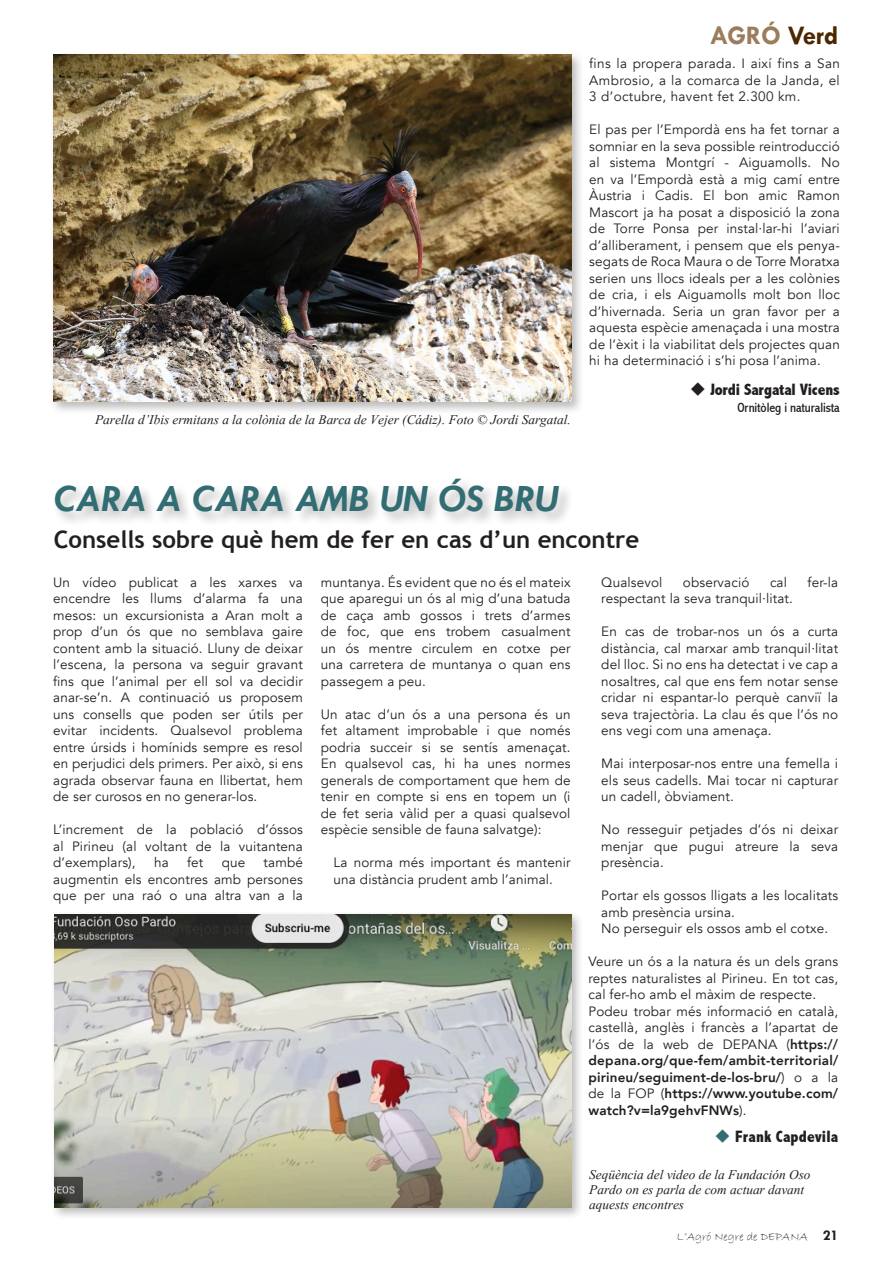
<style>
.page{position:relative;width:893px;height:1263px;background:#fff}
.page>*{position:absolute;margin:0;border:0;box-sizing:border-box;transform-origin:0 0}
.firma_foto{font:italic 700 39px "Tw Cen";color:#326d73}
.t1{font:700 27px "Tw Cen";letter-spacing:-.01em;color:#9b7c5b}
.Heading_1{font:700 24px "Trebuchet MS";color:#231f20}
.firma_foto-2{font:16.5px/15px "Vijaya";color:#231f20}
.firma_foto-3{font:800 condensed 16.5px "Abadi";color:#231f20}
.firma_foto-4{font:13.5px/16.5px "Avenir";letter-spacing:.01em;color:#231f20;text-align:justify}
.firma_foto-5{font:800 13.5px/16.5px "Avenir";letter-spacing:.01em;color:#231f20;text-align:justify}
.firma_foto-6{font:condensed 13.5px "Abadi";letter-spacing:-.01em;color:#231f20}
.t2{font:12px "Bradley Hand ITC";color:#231f20}
.s1{color:#4b2600}
.s2{font-weight:400}
.s3{color:#326d73}
.s4{font-family:"Tw Cen";font-weight:700;font-size:15px}
</style>
<div class="page">
<div style="left:50px;top:910px;width:534px;height:310px;background:#231f20;opacity:.3"></div>
<img style="left:54px;top:914px;width:517px;height:294px">
<div style="left:49px;top:51px;width:535px;height:364px;background:#231f20;opacity:.3"></div>
<img style="left:53px;top:55px;width:518px;height:347px">
<div style="left:52px;top:476px;width:522px;height:51px;background:#231f20;opacity:.3"></div>
<p class="firma_foto-2" style="left:95px;top:410px;width:477px">Parella d’Ibis ermitans a la colònia de la Barca de Vejer (Cádiz). Foto © Jordi Sargatal.</p>
<p class="t1" style="left:710px;top:19px;width:130px">AGRÓ <span class="s1">Verd</span></p>
<p class="firma_foto-4" style="left:589px;top:55px;width:252px">fins la propera parada. I així fins a San Ambrosio, a la comarca de la Janda, el 3 d’octubre, havent fet 2.300 km.</p>
<p class="firma_foto-4" style="left:589px;top:121px;width:252px">El pas per l’Empordà ens ha fet tornar a somniar en la seva possible reintroducció al sistema Montgrí - Aiguamolls. No en va l’Empordà està a mig camí entre Àustria i Cadis. El bon amic Ramon Mascort ja ha posat a disposició la zona de Torre Ponsa per instal·lar-hi l’aviari d’alliberament, i pensem que els penya&shy;segats de Roca Maura o de Torre Moratxa serien uns llocs ideals per a les colònies de cria, i els Aiguamolls molt bon lloc d’hivernada. Seria un gran favor per a aquesta espècie amenaçada i una mostra de l’èxit i la viabilitat dels projectes quan hi ha determinació i s’hi posa l’anima.</p>
<p class="firma_foto-3" style="left:690px;top:380px;width:151px">◆ Jordi Sargatal Vicens</p>
<p class="firma_foto-6" style="left:737px;top:399px;width:104px">Ornitòleg i naturalista</p>
<p class="firma_foto" style="left:54px;top:476px;width:506px">CARA A CARA AMB UN ÓS BRU</p>
<p class="Heading_1" style="left:54px;top:525px;width:587px">Consells sobre què hem de fer en cas d’un encontre</p>
<p class="firma_foto-4" style="left:53px;top:574px;width:251px">Un vídeo publicat a les xarxes va encendre les llums d’alarma fa una mesos: un excursionista a Aran molt a prop d’un ós que no semblava gaire content amb la situació. Lluny de deixar l’escena, la persona va seguir gravant fins que l’animal per ell sol va decidir anar-se’n. A continuació us proposem uns consells que poden ser útils per evitar incidents. Qualsevol problema entre úrsids i homínids sempre es resol en perjudici dels primers. Per això, si ens agrada observar fauna en llibertat, hem de ser curosos en no generar-los.</p>
<p class="firma_foto-4" style="left:53px;top:821px;width:251px">L’increment de la població d’óssos al Pirineu (al voltant de la vuitantena d’exemplars),</p>
<p class="firma_foto-4" style="left:154px;top:854px;width:16px">ha</p>
<p class="firma_foto-4" style="left:187px;top:854px;width:18px">fet</p>
<p class="firma_foto-4" style="left:222px;top:854px;width:25px">que</p>
<p class="firma_foto-4" style="left:53px;top:854px;width:251px;text-indent:210px">també augmentin els encontres amb persones que per una raó o una altra van a la</p>
<p class="firma_foto-4" style="left:321px;top:574px;width:251px">muntanya. És evident que no és el mateix que aparegui un ós al mig d’una batuda de caça amb gossos i trets d’armes de foc, que ens trobem casualment un ós mentre circulem en cotxe per una carretera de muntanya o quan ens passegem a peu.</p>
<p class="firma_foto-4" style="left:321px;top:706px;width:251px">Un atac d’un ós a una persona és un fet altament improbable i que només podria succeir si se sentís amenaçat.<br>En qualsevol cas, hi ha unes normes generals de comportament que hem de tenir en compte si ens en topem un (i de fet seria vàlid per a quasi qualsevol espècie sensible de fauna salvatge):</p>
<p class="firma_foto-4" style="left:334px;top:854px;width:238px">La norma més important és mantenir una distància prudent amb l’animal.</p>
<p class="firma_foto-4" style="left:601px;top:574px;width:63px">Qualsevol</p>
<p class="firma_foto-4" style="left:683px;top:574px;width:68px">observació</p>
<p class="firma_foto-4" style="left:770px;top:574px;width:19px">cal</p>
<p class="firma_foto-4" style="left:807px;top:574px;width:32px">fer-la</p>
<p class="firma_foto-4" style="left:601px;top:590px;width:193px">respectant la seva tranquil·litat.</p>
<p class="firma_foto-4" style="left:601px;top:623px;width:238px">En cas de trobar-nos un ós a curta distància, cal marxar amb tranquil·litat del lloc. Si no ens ha detectat i ve cap a nosaltres, cal que ens fem notar sense cridar ni espantar-lo perquè canviï la seva trajectòria. La clau és que l’ós no ens vegi com una amenaça.</p>
<p class="firma_foto-4" style="left:601px;top:755px;width:238px">Mai interposar-nos entre una femella i els seus cadells. Mai tocar ni capturar un cadell, òbviament.</p>
<p class="firma_foto-4" style="left:601px;top:821px;width:238px">No resseguir petjades d’ós ni deixar menjar que pugui atreure la seva presència.</p>
<p class="firma_foto-4" style="left:601px;top:887px;width:238px">Portar els gossos lligats a les localitats amb presència ursina.</p>
<p class="firma_foto-4" style="left:601px;top:920px;width:228px">No perseguir els ossos amb el cotxe.</p>
<p class="firma_foto-4" style="left:589px;top:953px;width:251px">Veure un ós a la natura és un dels grans reptes naturalistes al Pirineu. En tot cas, cal fer-ho amb el màxim de respecte.</p>
<p class="firma_foto-5" style="left:589px;top:1003px;width:251px"><span class="s2">Podeu trobar més informació en català, castellà, anglès i francès a l’apartat de l’ós de la web de DEPANA (</span>https:// depana.org/que-fem/ambit-territorial/ pirineu/seguiment-de-los-bru/<span class="s2">) o a la de la FOP (</span>https://www.youtube.com/ watch?v=la9gehvFNWs<span class="s2">).</span></p>
<p class="firma_foto-3" style="left:714px;top:1126px;width:125px"><span class="s3">◆</span> Frank Capdevila</p>
<p class="firma_foto-2" style="left:589px;top:1165px;width:223px">Seqüència del video de la Fundación Oso<br>Pardo on es parla de com actuar davant aquests encontres</p>
<p class="t2" style="left:677px;top:1229px;width:163px">L’Agró Negre de DEPANA <span class="s4">21</span></p>
</div>
